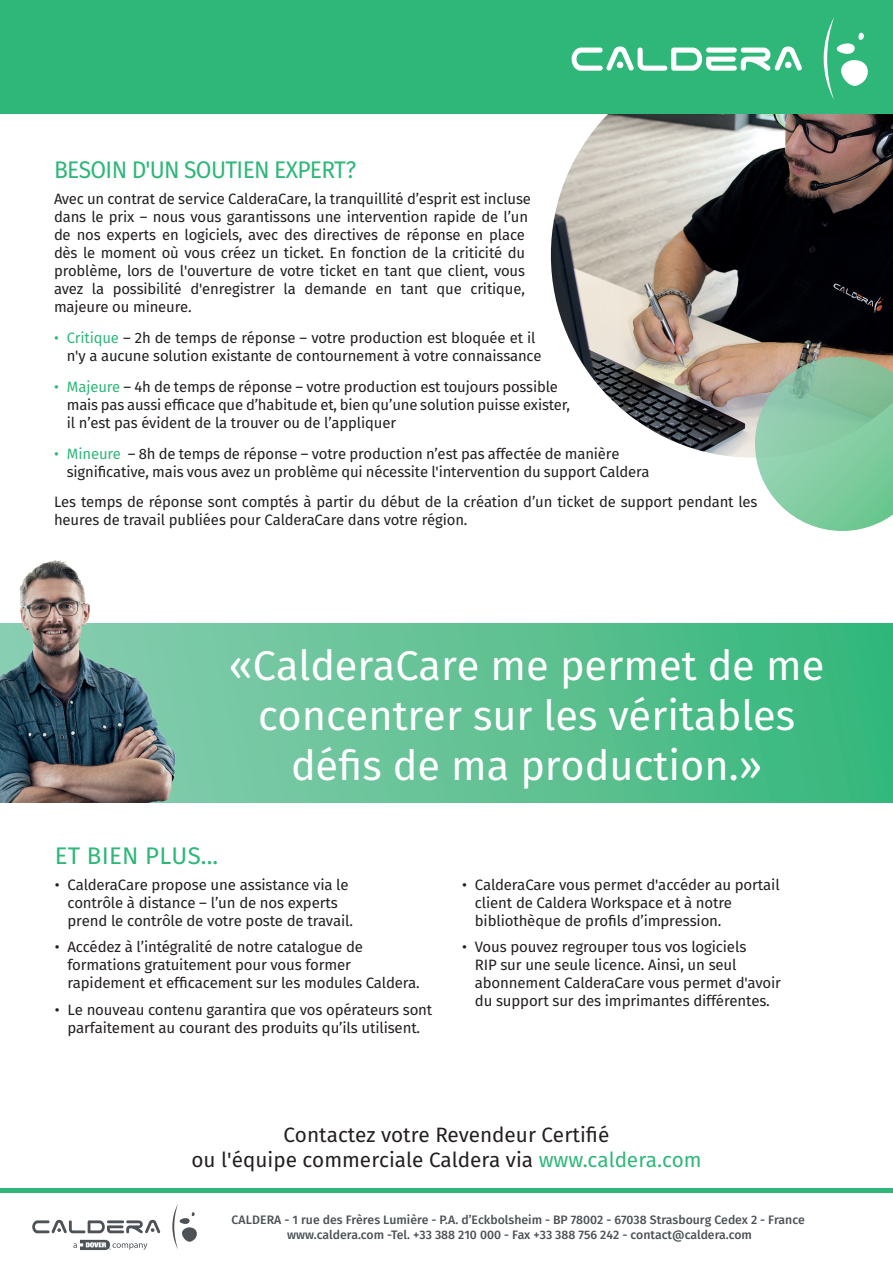
<style>
.page{position:relative;width:893px;height:1263px;background:#fff}
.page>*{position:absolute;margin:0;border:0;box-sizing:border-box;transform-origin:0 0}
.t1{font:41.55px/49.8px "Fira Sans";color:#fff;text-align:center}
.t2{font:24px "Fira Sans";letter-spacing:-.03em;color:#2eb779;scale:.95 1}
.t3{font:24px "Fira Sans";letter-spacing:.01em;color:#2eb779}
.t4{font:20.7px/24.9px "Fira Sans";color:#231f20;text-align:center}
.t5{font:15px/18px "Fira Sans";letter-spacing:-.01em;color:#231f20}
.t6{font:500 12.3px/14.7px "Fira Sans";color:#4c5256;text-align:center}
.s1{color:#2eb779}
</style>
<div class="page">
<svg style="left:176px;top:623px;width:717px;height:179px;background:#5ac091"></svg>
<img style="left:0;top:560px;width:176px;height:242px">
<hr style="left:0;top:1188px;width:893px;height:4px;background:#2eb779">
<img style="left:551px;top:114px;width:342px;height:344px">
<svg style="left:755px;top:357px;width:138px;height:174px;background:#94caa8"></svg>
<div style="left:0;top:0;width:893px;height:114px;background:#2eb779"></div>
<svg style="left:572px;top:46px;width:230px;height:25px"></svg>
<svg style="left:824px;top:17px;width:44px;height:83px"></svg>
<svg style="left:73px;top:1240px;width:74px;height:10px"></svg>
<svg style="left:32px;top:1220px;width:128px;height:13px"></svg>
<svg style="left:172px;top:1204px;width:25px;height:45px"></svg>
<h2 class="t2" style="left:54px;top:153px;width:319px">BESOIN D'UN SOUTIEN EXPERT?</h2>
<p class="t5" style="left:54px;top:191px;width:478px">Avec un contrat de service CalderaCare, la tranquillité d’esprit est incluse dans le prix – nous vous garantissons une intervention rapide de l’un de nos experts en logiciels, avec des directives de réponse en place dès le moment où vous créez un ticket. En fonction de la criticité du problème, lors de l'ouverture de votre ticket en tant que client, vous avez la possibilité d'enregistrer la demande en tant que critique, majeure ou mineure.</p>
<p class="t5" style="left:67px;top:330px;width:476px;text-indent:-13px"><span class="s1">• Critique</span> – 2h de temps de réponse – votre production est bloquée et il n'y a aucune solution existante de contournement à votre connaissance</p>
<p class="t5" style="left:67px;top:379px;width:505px;text-indent:-13px"><span class="s1">• Majeure</span> – 4h de temps de réponse – votre production est toujours possible mais pas aussi efficace que d’habitude et, bien qu’une solution puisse exister, il n’est pas évident de la trouver ou de l’appliquer</p>
<p class="t5" style="left:67px;top:445px;width:584px;text-indent:-13px"><span class="s1">• Mineure</span> – 8h de temps de réponse – votre production n’est pas affectée de manière significative, mais vous avez un problème qui nécessite l'intervention du support Caldera</p>
<p class="t5" style="left:54px;top:494px;width:705px">Les temps de réponse sont comptés à partir du début de la création d’un ticket de support pendant les heures de travail publiées pour CalderaCare dans votre région.</p>
<h1 class="t1" style="left:229px;top:644px;width:597px">«CalderaCare me permet de me concentrer sur les véritables défis de ma production.»</h1>
<h2 class="t3" style="left:55px;top:839px;width:165px">ET BIEN PLUS...</h2>
<p class="t5" style="left:67px;top:877px;width:287px;text-indent:-13px">• CalderaCare propose une assistance via le contrôle à distance – l’un de nos experts prend le contrôle de votre poste de travail.</p>
<p class="t5" style="left:67px;top:939px;width:354px;text-indent:-13px">• Accédez à l’intégralité de notre catalogue de formations gratuitement pour vous former rapidement et efficacement sur les modules Caldera.</p>
<p class="t5" style="left:55px;top:1002px;width:379px;text-align:center">• Le nouveau contenu garantira que vos opérateurs sont parfaitement au courant des produits qu’ils utilisent.</p>
<p class="t5" style="left:475px;top:877px;width:306px;text-indent:-13px">• CalderaCare vous permet d'accéder au portail client de Caldera Workspace et à notre bibliothèque de profils d’impression.</p>
<p class="t5" style="left:475px;top:939px;width:308px;text-indent:-13px">• Vous pouvez regrouper tous vos logiciels<br>RIP sur une seule licence. Ainsi, un seul abonnement CalderaCare vous permet d'avoir du support sur des imprimantes différentes.</p>
<h3 class="t4" style="left:191px;top:1124px;width:512px">Contactez votre Revendeur Certifié<br>ou l'équipe commerciale Caldera via <span class="s1">www.caldera.com</span></h3>
<p class="t6" style="left:231px;top:1213px;width:575px">CALDERA - 1 rue des Frères Lumière - P.A. d’Eckbolsheim - BP 78002 - 67038 Strasbourg Cedex 2 - France www.caldera.com -Tel. +33 388 210 000 - Fax +33 388 756 242 - contact@caldera.com</p>
</div>
